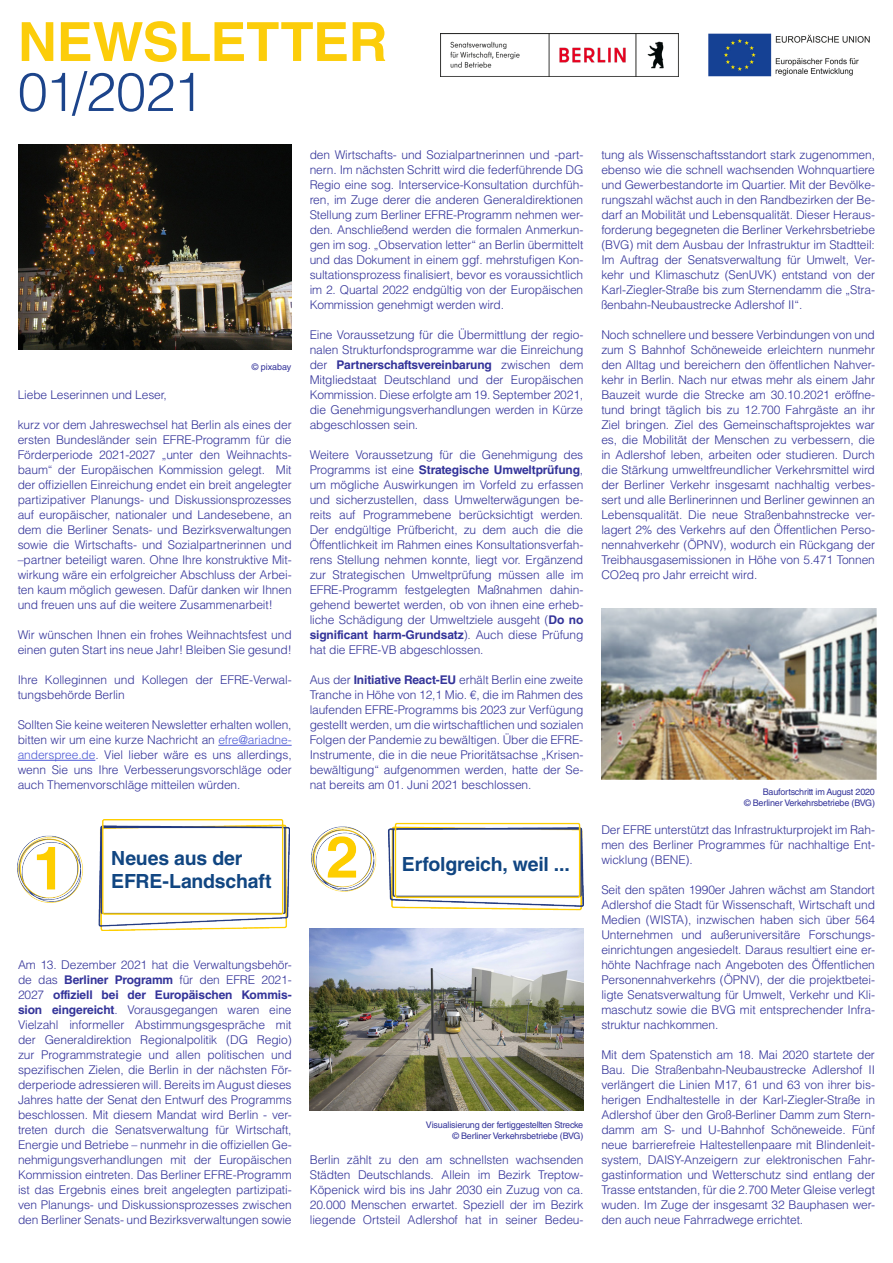
<style>
.page{position:relative;width:893px;height:1263px;background:#fff}
.page>*{position:absolute;margin:0;border:0;box-sizing:border-box;transform-origin:0 0}
.H1_Headline{font:700 54px "Helvetica LT Std";letter-spacing:-.005em;color:#fccd0a}
.H1_Headline-2{font:300 54px "Helvetica LT Std";letter-spacing:-.025em;color:#1c448b}
.Themen{font:700 19.5px "Helvetica LT Std";letter-spacing:-.01em;color:#114682}
.Fließtext{font:300 12px/15px "Helvetica LT Std";letter-spacing:-.01em;color:#339;text-align:justify}
.t1{font:9px/10.8px "Helvetica LT Std";letter-spacing:-.02em;color:#339;text-align:right}
.t2{font:9px "Helvetica LT Std";color:#339}
.s1{color:#4f5cd6}
.s2{font-weight:700}
</style>
<div class="page">
<img style="left:18px;top:819px;width:272px;height:111px">
<img style="left:388px;top:822px;width:196px;height:89px">
<img style="left:312px;top:826px;width:65px;height:66px">
<img style="left:310px;top:928px;width:273px;height:182px">
<img style="left:601px;top:609px;width:275px;height:171px">
<img style="left:708px;top:33px;width:162px;height:44px">
<hr style="left:218px;top:745px;width:74px;height:1px;background:#4f5cd6">
<hr style="left:18px;top:760px;width:77px;height:1px;background:#4f5cd6">
<img style="left:441px;top:33px;width:237px;height:44px">
<img style="left:18px;top:144px;width:273px;height:205px">
<h1 class="H1_Headline" style="left:18px;top:9px;width:371px">NEWSLETTER</h1>
<h1 class="H1_Headline-2" style="left:18px;top:58px;width:187px">01/2021</h1>
<p class="t2" style="left:252px;top:361px;width:41px">© pixabay</p>
<p class="Fließtext" style="left:18px;top:387px;width:151px">Liebe Leserinnen und Leser,</p>
<p class="Fließtext" style="left:18px;top:417px;width:275px">kurz vor dem Jahreswechsel hat Berlin als eines der ersten Bundesländer sein EFRE-Programm für die Förderperiode 2021-2027 „unter den Weihnachts&shy;baum“ der Europäischen Kommission gelegt. Mit der offiziellen Einreichung endet ein breit angelegter partizipativer Planungs- und Diskussionsprozesses auf europäischer, nationaler und Landesebene, an dem die Berliner Senats- und Bezirksverwaltungen sowie die Wirtschafts- und Sozialpartnerinnen und –partner beteiligt waren. Ohne Ihre konstruktive Mit&shy;wirkung wäre ein erfolgreicher Abschluss der Arbei&shy;ten kaum möglich gewesen. Dafür danken wir Ihnen und freuen uns auf die weitere Zusammenarbeit!</p>
<p class="Fließtext" style="left:18px;top:627px;width:275px">Wir wünschen Ihnen ein frohes Weihnachtsfest und einen guten Start ins neue Jahr! Bleiben Sie gesund!</p>
<p class="Fließtext" style="left:18px;top:672px;width:275px">Ihre Kolleginnen und Kollegen der EFRE-Verwal&shy;tungsbehörde Berlin</p>
<p class="Fließtext" style="left:18px;top:717px;width:275px">Sollten Sie keine weiteren Newsletter erhalten wollen, bitten wir um eine kurze Nachricht an <span class="s1">efre@ariadne&shy;anderspree.de</span>. Viel lieber wäre es uns allerdings, wenn Sie uns Ihre Verbesserungsvorschläge oder auch Themenvorschläge mitteilen würden.</p>
<p class="Fließtext" style="left:310px;top:147px;width:275px">den Wirtschafts- und Sozialpartnerinnen und -part&shy;nern. Im nächsten Schritt wird die federführende DG Regio eine sog. Interservice-Konsultation durchfüh&shy;ren, im Zuge derer die anderen Generaldirektionen Stellung zum Berliner EFRE-Programm nehmen wer&shy;den. Anschließend werden die formalen Anmerkun&shy;gen im sog. „Observation letter“ an Berlin übermittelt und das Dokument in einem ggf. mehrstufigen Kon&shy;sultationsprozess finalisiert, bevor es voraussichtlich im 2. Quartal 2022 endgültig von der Europäischen Kommission genehmigt werden wird.</p>
<p class="Fließtext" style="left:310px;top:327px;width:275px">Eine Voraussetzung für die Übermittlung der regio&shy;nalen Strukturfondsprogramme war die Einreichung der <span class="s2">Partnerschaftsvereinbarung</span> zwischen dem Mitgliedstaat Deutschland und der Europäischen Kommission. Diese erfolgte am 19. September 2021, die Genehmigungsverhandlungen werden in Kürze abgeschlossen sein.</p>
<p class="Fließtext" style="left:310px;top:447px;width:275px">Weitere Voraussetzung für die Genehmigung des Programms ist eine <span class="s2">Strategische Umweltprüfung</span>, um mögliche Auswirkungen im Vorfeld zu erfassen und sicherzustellen, dass Umwelterwägungen be&shy;reits auf Programmebene berücksichtigt werden.<br>Der endgültige Prüfbericht, zu dem auch die die Öffentlichkeit im Rahmen eines Konsultationsverfah&shy;rens Stellung nehmen konnte, liegt vor. Ergänzend zur Strategischen Umweltprüfung müssen alle im EFRE-Programm festgelegten Maßnahmen dahin&shy;gehend bewertet werden, ob von ihnen eine erheb&shy;liche Schädigung der Umweltziele ausgeht (<span class="s2">Do no significant harm-Grundsatz</span>). Auch diese Prüfung hat die EFRE-VB abgeschlossen.</p>
<p class="Fließtext" style="left:310px;top:672px;width:275px">Aus der <span class="s2">Initiative React-EU</span> erhält Berlin eine zweite Tranche in Höhe von 12,1 Mio. €, die im Rahmen des laufenden EFRE-Programms bis 2023 zur Verfügung gestellt werden, um die wirtschaftlichen und sozialen Folgen der Pandemie zu bewältigen. Über die EFRE-Instrumente, die in die neue Prioritätsachse „Krisen&shy;bewältigung“ aufgenommen werden, hatte der Se&shy;nat bereits am 01. Juni 2021 beschlossen.</p>
<h2 class="Themen" style="left:111px;top:846px;width:133px">Neues aus der</h2>
<h2 class="Themen" style="left:111px;top:869px;width:162px">EFRE-Landschaft</h2>
<h2 class="Themen" style="left:402px;top:852px;width:169px">Erfolgreich, weil ...</h2>
<p class="Fließtext" style="left:18px;top:957px;width:275px">Am 13. Dezember 2021 hat die Verwaltungsbehör&shy;de das <span class="s2">Berliner Programm</span> für den EFRE 2021- 2027 <span class="s2">offiziell bei der Europäischen Kommis&shy;sion eingereicht</span>. Vorausgegangen waren eine Vielzahl informeller Abstimmungsgespräche mit der Generaldirektion Regionalpolitik (DG Regio) zur Programmstrategie und allen politischen und spezifischen Zielen, die Berlin in der nächsten För&shy;derperiode adressieren will. Bereits im August dieses Jahres hatte der Senat den Entwurf des Programms beschlossen. Mit diesem Mandat wird Berlin - ver&shy;treten durch die Senatsverwaltung für Wirtschaft, Energie und Betriebe – nunmehr in die offiziellen Ge&shy;nehmigungsverhandlungen mit der Europäischen Kommission eintreten. Das Berliner EFRE-Programm ist das Ergebnis eines breit angelegten partizipati&shy;ven Planungs- und Diskussionsprozesses zwischen den Berliner Senats- und Bezirksverwaltungen sowie</p>
<p class="t1" style="left:426px;top:1119px;width:159px">Visualisierung der fertiggestellten Strecke © Berliner Verkehrsbetriebe (BVG)</p>
<p class="Fließtext" style="left:310px;top:1152px;width:275px">Berlin zählt zu den am schnellsten wachsenden Städten Deutschlands. Allein im Bezirk Treptow-Köpenick wird bis ins Jahr 2030 ein Zuzug von ca.<br>20.000 Menschen erwartet. Speziell der im Bezirk liegende Ortsteil Adlershof hat in seiner Bedeu-</p>
<p class="Fließtext" style="left:601px;top:147px;width:275px">tung als Wissenschaftsstandort stark zugenommen, ebenso wie die schnell wachsenden Wohnquartiere und Gewerbestandorte im Quartier. Mit der Bevölke&shy;rungszahl wächst auch in den Randbezirken der Be&shy;darf an Mobilität und Lebensqualität. Dieser Heraus&shy;forderung begegneten die Berliner Verkehrsbetriebe (BVG) mit dem Ausbau der Infrastruktur im Stadtteil:<br>Im Auftrag der Senatsverwaltung für Umwelt, Ver&shy;kehr und Klimaschutz (SenUVK) entstand von der Karl-Ziegler-Straße bis zum Sternendamm die „Stra&shy;ßenbahn-Neubaustrecke Adlershof II“.</p>
<p class="Fließtext" style="left:601px;top:327px;width:275px">Noch schnellere und bessere Verbindungen von und zum S Bahnhof Schöneweide erleichtern nunmehr den Alltag und bereichern den öffentlichen Nahver&shy;kehr in Berlin. Nach nur etwas mehr als einem Jahr Bauzeit wurde die Strecke am 30.10.2021 eröffne&shy;tund bringt täglich bis zu 12.700 Fahrgäste an ihr Ziel bringen. Ziel des Gemeinschaftsprojektes war es, die Mobilität der Menschen zu verbessern, die in Adlershof leben, arbeiten oder studieren. Durch die Stärkung umweltfreundlicher Verkehrsmittel wird der Berliner Verkehr insgesamt nachhaltig verbes&shy;sert und alle Berlinerinnen und Berliner gewinnen an Lebensqualität. Die neue Straßenbahnstrecke ver&shy;lagert 2% des Verkehrs auf den Öffentlichen Perso&shy;nennahverkehr (ÖPNV), wodurch ein Rückgang der Treibhausgasemissionen in Höhe von 5.471 Tonnen CO2eq pro Jahr erreicht wird.</p>
<p class="t1" style="left:744px;top:787px;width:132px">Baufortschritt im August 2020<br>© Berliner Verkehrsbetriebe (BVG)</p>
<p class="Fließtext" style="left:601px;top:822px;width:275px">Der EFRE unterstützt das Infrastrukturprojekt im Rah&shy;men des Berliner Programmes für nachhaltige Ent&shy;wicklung (BENE).</p>
<p class="Fließtext" style="left:601px;top:882px;width:275px">Seit den späten 1990er Jahren wächst am Standort Adlershof die Stadt für Wissenschaft, Wirtschaft und Medien (WISTA), inzwischen haben sich über 564<br>Unternehmen und außeruniversitäre Forschungs&shy;einrichtungen angesiedelt. Daraus resultiert eine er&shy;höhte Nachfrage nach Angeboten des Öffentlichen Personennahverkehrs (ÖPNV), der die projektbetei&shy;ligte Senatsverwaltung für Umwelt, Verkehr und Kli&shy;maschutz sowie die BVG mit entsprechender Infra&shy;struktur nachkommen.</p>
<p class="Fließtext" style="left:601px;top:1047px;width:275px">Mit dem Spatenstich am 18. Mai 2020 startete der Bau. Die Straßenbahn-Neubaustrecke Adlershof II verlängert die Linien M17, 61 und 63 von ihrer bis&shy;herigen Endhaltestelle in der Karl-Ziegler-Straße in Adlershof über den Groß-Berliner Damm zum Stern&shy;damm am S- und U-Bahnhof Schöneweide. Fünf neue barrierefreie Haltestellenpaare mit Blindenleit&shy;system, DAISY-Anzeigern zur elektronischen Fahr&shy;gastinformation und Wetterschutz sind entlang der Trasse entstanden, für die 2.700 Meter Gleise verlegt wuden. Im Zuge der insgesamt 32 Bauphasen wer&shy;den auch neue Fahrradwege errichtet.</p>
</div>
